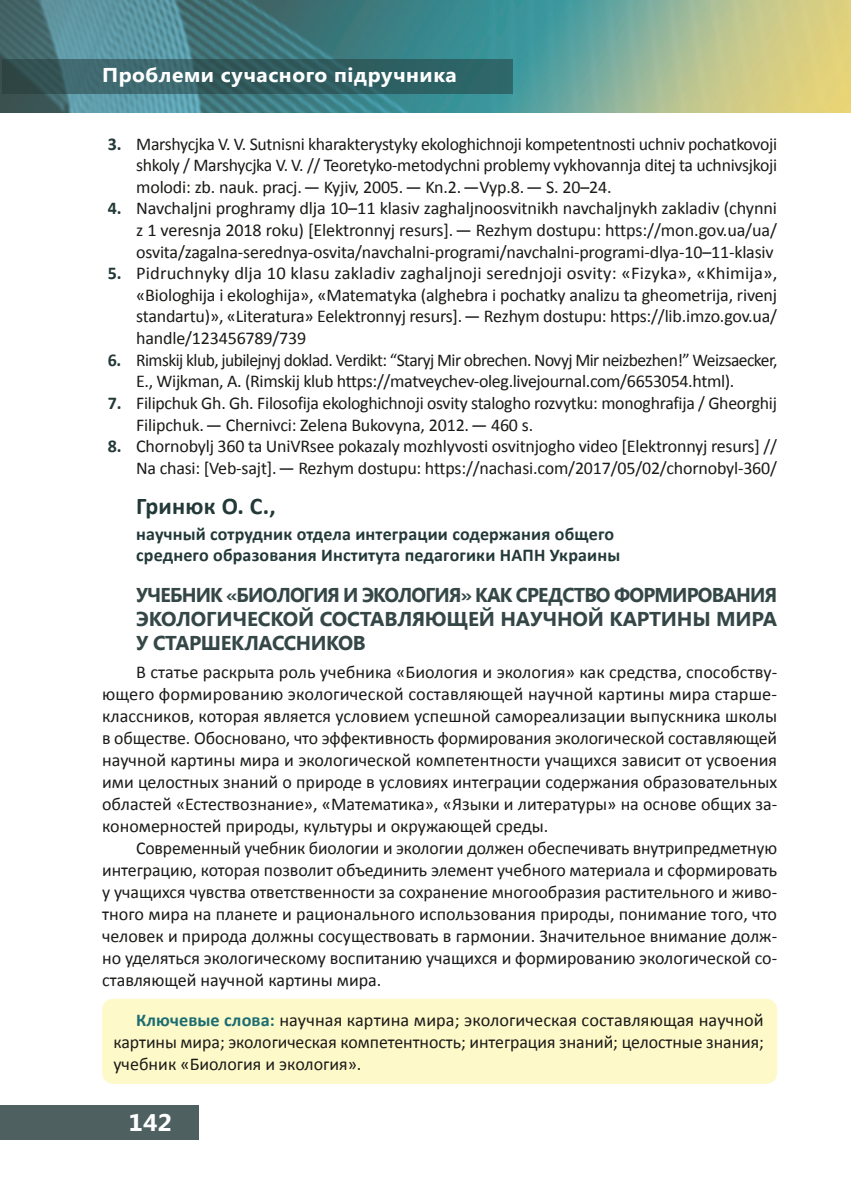
<style>
.page{position:relative;width:851px;height:1191px;background:#fff}
.page>*{position:absolute;margin:0;border:0;box-sizing:border-box;transform-origin:0 0}
.Автор__копія{font:700 24px "Calibri";letter-spacing:.01em;color:#223938}
.t1{font:700 24px "Segoe UI";color:#fff;scale:1.05 1}
.Невеликий_Заголовок{font:700 20px/24px "Segoe UI";letter-spacing:-.01em;color:#344746;text-align:justify}
.t2{font:700 20px "Segoe UI";letter-spacing:.025em;color:#fff;scale:1.05 1}
.Анотація{font:18px/22px "Calibri";letter-spacing:-.01em;color:#1a1a18;text-align:justify}
.Анотація-2{font:18px/21.6px "Calibri";letter-spacing:-.03em;color:#1a1a18}
.Про_автора_мал{font:700 18px/20.8px "Calibri";letter-spacing:.01em;color:#223938}
.s1{font-weight:700;color:#223938}
.s2{font-weight:700;color:#1b6d72}
</style>
<div class="page">
<img style="left:0;top:0;width:850px;height:113px">
<svg style="left:2px;top:60px;width:510px;height:34px;background:#335f62"></svg>
<div style="left:0;top:1106px;width:198px;height:34px;background:#4e605f"></div>
<div style="left:102px;top:998px;width:675px;height:85px;background:#fef9c9;border-radius:11px"></div>
<p class="t2" style="left:102px;top:61px;width:339px">Проблеми сучасного підручника</p>
<p class="Анотація" style="left:136px;top:133px;width:642px;text-indent:-28px"><span class="s1">3.</span> Marshycjka V. V. Sutnisni kharakterystyky ekologhichnoji kompetentnosti uchniv pochatkovoji shkoly / Marshycjka V. V. // Teoretyko-metodychni problemy vykhovannja ditej ta uchnivsjkoji molodi: zb. nauk. pracj. — Kyjiv, 2005. — Kn.2. —Vyp.8. — S. 20–24.</p>
<p class="Анотація" style="left:136px;top:198px;width:642px;text-indent:-28px"><span class="s1">4.</span> Navchaljni proghramy dlja 10–11 klasiv zaghaljnoosvitnikh navchaljnykh zakladiv (chynni z 1 veresnja 2018 roku) [Elektronnyj resurs]. — Rezhym dostupu: https://mon.gov.ua/ua/ osvita/zagalna-serednya-osvita/navchalni-programi/navchalni-programi-dlya‑10–11-klasiv</p>
<p class="Анотація" style="left:136px;top:262px;width:642px;text-indent:-28px"><span class="s1">5.</span> Pidruchnyky dlja 10 klasu zakladiv zaghaljnoji serednjoji osvity: «Fizyka», «Khimija», «Biologhija i ekologhija», «Matematyka (alghebra i pochatky analizu ta gheometrija, rivenj standartu)», «Literatura» Eelektronnyj resurs]. — Rezhym dostupu: https://lib.imzo.gov.ua/ handle/123456789/739</p>
<p class="Анотація-2" style="left:136px;top:349px;width:642px;text-indent:-28px"><span class="s1">6.</span> Rimskij klub, jubilejnyj doklad. Verdikt: “Staryj Mir obrechen. Novyj Mir neizbezhen!” Weizsaecker,<br>E., Wijkman, A. (Rimskij klub https://matveychev-oleg.livejournal.com/6653054.html).</p>
<p class="Анотація" style="left:136px;top:392px;width:642px;text-indent:-28px"><span class="s1">7.</span> Filipchuk Gh. Gh. Filosofija ekologhichnoji osvity stalogho rozvytku: monoghrafija / Gheorghij<br>Filipchuk. — Chernivci: Zelena Bukovyna, 2012. — 460 s.</p>
<p class="Анотація" style="left:108px;top:435px;width:670px;text-align:right"><span class="s1">8.</span> Chornobylj 360 ta UniVRsee pokazaly mozhlyvosti osvitnjogho video [Elektronnyj resurs] //<br>Na chasi: [Veb-sajt]. — Rezhym dostupu: https://nachasi.com/2017/05/02/chornobyl‑360/</p>
<p class="Автор__копія" style="left:136px;top:490px;width:141px">Гринюк О. С.,</p>
<p class="Про_автора_мал" style="left:136px;top:524px;width:485px">научный сотрудник отдела интеграции содержания общего среднего образования Института педагогики НАПН Украины</p>
<p class="Невеликий_Заголовок" style="left:136px;top:582px;width:642px">УЧЕБНИК «БИОЛОГИЯ И ЭКОЛОГИЯ» КАК СРЕДСТВО ФОРМИРОВАНИЯ ЭКОЛОГИЧЕСКОЙ СОСТАВЛЯЮЩЕЙ НАУЧНОЙ КАРТИНЫ МИРА У СТАРШЕКЛАССНИКОВ</p>
<p class="Анотація" style="left:102px;top:661px;width:676px;text-indent:34px">В статье раскрыта роль учебника «Биология и экология» как средства, способству&shy;ющего формированию экологической составляющей научной картины мира старше&shy;классников, которая является условием успешной самореализации выпускника школы в обществе. Обосновано, что эффективность формирования экологической составляющей научной картины мира и экологической компетентности учащихся зависит от усвоения ими целостных знаний о природе в условиях интеграции содержания образовательных областей «Естествознание», «Математика», «Языки и литературы» на основе общих за&shy;кономерностей природы, культуры и окружающей среды.</p>
<p class="Анотація" style="left:102px;top:837px;width:676px;text-indent:34px">Современный учебник биологии и экологии должен обеспечивать внутрипредметную интеграцию, которая позволит объединить элемент учебного материала и сформировать у учащихся чувства ответственности за сохранение многообразия растительного и живо&shy;тного мира на планете и рационального использования природы, понимание того, что человек и природа должны сосуществовать в гармонии. Значительное внимание долж&shy;но уделяться экологическому воспитанию учащихся и формированию экологической со&shy;ставляющей научной картины мира.</p>
<p class="Анотація" style="left:113px;top:1009px;width:651px;text-indent:23px"><span class="s2">Ключевые слова:</span> научная картина мира; экологическая составляющая научной картины мира; экологическая компетентность; интеграция знаний; целостные знания; учебник «Биология и экология».</p>
<h1 class="t1" style="left:128px;top:1105px;width:43px">142</h1>
</div>
